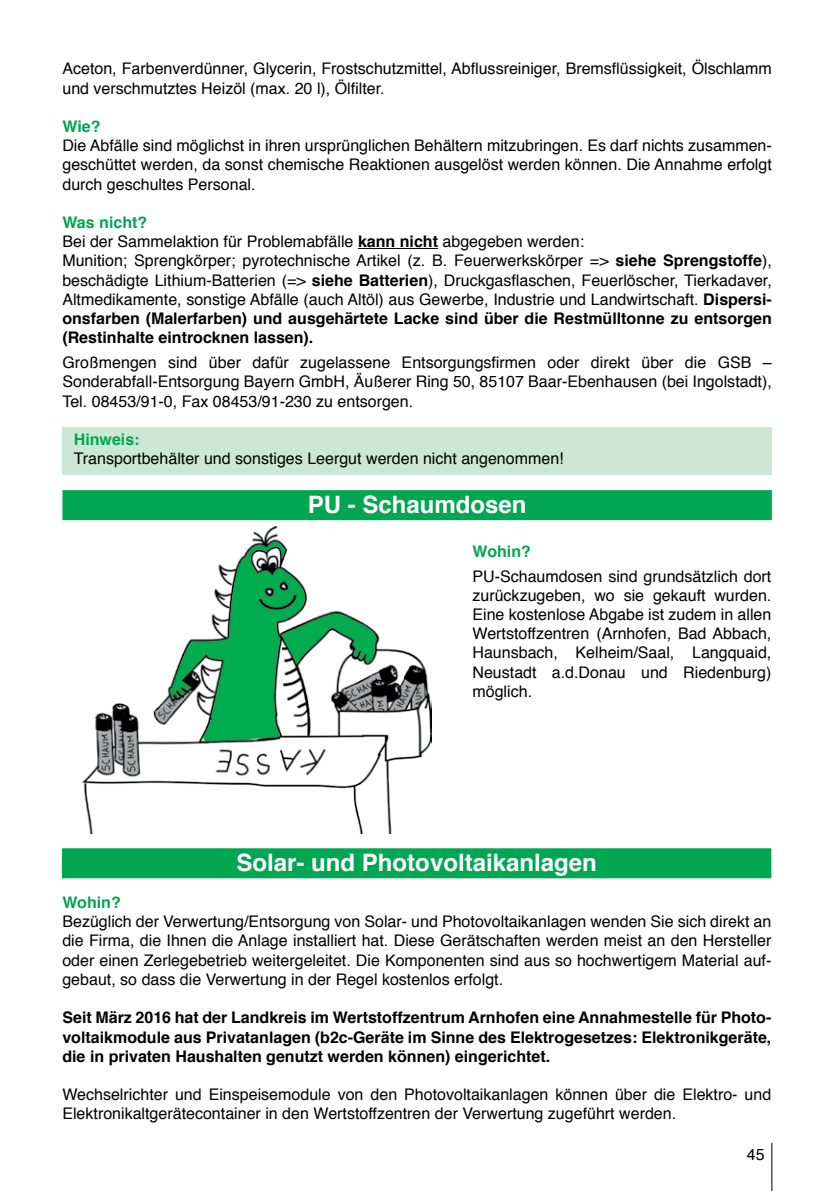
<style>
.page{position:relative;width:840px;height:1191px;background:#fff}
.page>*{position:absolute;margin:0;border:0;box-sizing:border-box;transform-origin:0 0}
.t1{font:700 24px "Helvetica";color:#fff}
.t2{font:16px/19.2px "Helvetica";color:#000;text-align:justify}
.t3{font:700 16px/19.2px "Helvetica";color:#000;text-align:justify}
.t4{font:700 16px "Helvetica";color:#00a651}
.s1{font-weight:700;color:#00a651}
.s2{font-weight:700}
</style>
<div class="page">
<hr style="left:771px;top:1142px;width:1px;height:49px;background:#000">
<div style="left:62px;top:427px;width:709px;height:47px;background:#cce7d3"></div>
<div style="left:62px;top:490px;width:709px;height:30px;background:#00a651"></div>
<div style="left:62px;top:848px;width:709px;height:30px;background:#00a651"></div>
<hr style="left:358px;top:248px;width:80px;height:1px;background:#000">
<img style="left:82px;top:527px;width:349px;height:306px">
<p class="t2" style="left:62px;top:60px;width:710px">Aceton, Farbenverdünner, Glycerin, Frostschutzmittel, Abflussreiniger, Bremsflüssigkeit, Ölschlamm und verschmutztes Heizöl (max. 20 l), Ölfilter.</p>
<p class="t4" style="left:62px;top:113px;width:40px">Wie?</p>
<p class="t2" style="left:62px;top:136px;width:710px">Die Abfälle sind möglichst in ihren ursprünglichen Behältern mitzubringen. Es darf nichts zusammen&shy;geschüttet werden, da sonst chemische Reaktionen ausgelöst werden können. Die Annahme erfolgt durch geschultes Personal.</p>
<p class="t2" style="left:62px;top:213px;width:710px;text-align:left"><span class="s1">Was nicht?<br></span>Bei der Sammelaktion für Problemabfälle <span class="s2">kann nicht</span> abgegeben werden:<br>Munition; Sprengkörper; pyrotechnische Artikel (z. B. Feuerwerkskörper =&gt; <span class="s2">siehe Sprengstoffe</span>), beschädigte Lithium-Batterien (=&gt; <span class="s2">siehe Batterien</span>), Druckgasflaschen, Feuerlöscher, Tierkadaver, Altmedikamente, sonstige Abfälle (auch Altöl) aus Gewerbe, Industrie und Landwirtschaft. <span class="s2">Dispersi&shy;onsfarben (Malerfarben) und ausgehärtete Lacke sind über die Restmülltonne zu entsorgen (Restinhalte eintrocknen lassen).</span></p>
<p class="t2" style="left:62px;top:353px;width:710px">Großmengen sind über dafür zugelassene Entsorgungsfirmen oder direkt über die GSB – Sonderabfall-Entsorgung Bayern GmbH, Äußerer Ring 50, 85107 Baar-Ebenhausen (bei Ingolstadt), Tel. 08453/91-0, Fax 08453/91-230 zu entsorgen.</p>
<p class="t4" style="left:74px;top:426px;width:67px">Hinweis:</p>
<p class="t2" style="left:74px;top:449px;width:491px">Transportbehälter und sonstiges Leergut werden nicht angenommen!</p>
<h1 class="t1" style="left:307px;top:485px;width:220px">PU - Schaumdosen</h1>
<p class="t4" style="left:472px;top:538px;width:60px">Wohin?</p>
<p class="t2" style="left:472px;top:567px;width:300px">PU-Schaumdosen sind grundsätzlich dort zurückzugeben, wo sie gekauft wurden.<br>Eine kostenlose Abgabe ist zudem in allen Wertstoffzentren (Arnhofen, Bad Abbach, Haunsbach, Kelheim/Saal, Langquaid, Neustadt a.d.Donau und Riedenburg) möglich.</p>
<h1 class="t1" style="left:236px;top:843px;width:362px">Solar- und Photovoltaikanlagen</h1>
<p class="t4" style="left:62px;top:889px;width:60px">Wohin?</p>
<p class="t2" style="left:62px;top:912px;width:710px">Bezüglich der Verwertung/Entsorgung von Solar- und Photovoltaikanlagen wenden Sie sich direkt an die Firma, die Ihnen die Anlage installiert hat. Diese Gerätschaften werden meist an den Hersteller oder einen Zerlegebetrieb weitergeleitet. Die Komponenten sind aus so hochwertigem Material auf&shy;gebaut, so dass die Verwertung in der Regel kostenlos erfolgt.</p>
<p class="t3" style="left:62px;top:1008px;width:710px">Seit März 2016 hat der Landkreis im Wertstoffzentrum Arnhofen eine Annahmestelle für Photo&shy;voltaikmodule aus Privatanlagen (b2c-Geräte im Sinne des Elektrogesetzes: Elektronikgeräte, die in privaten Haushalten genutzt werden können) eingerichtet.</p>
<p class="t2" style="left:62px;top:1085px;width:710px">Wechselrichter und Einspeisemodule von den Photovoltaikanlagen können über die Elektro- und<br>Elektronikaltgerätecontainer in den Wertstoffzentren der Verwertung zugeführt werden.</p>
<p class="t2" style="left:746px;top:1145px;width:19px">45</p>
</div>
